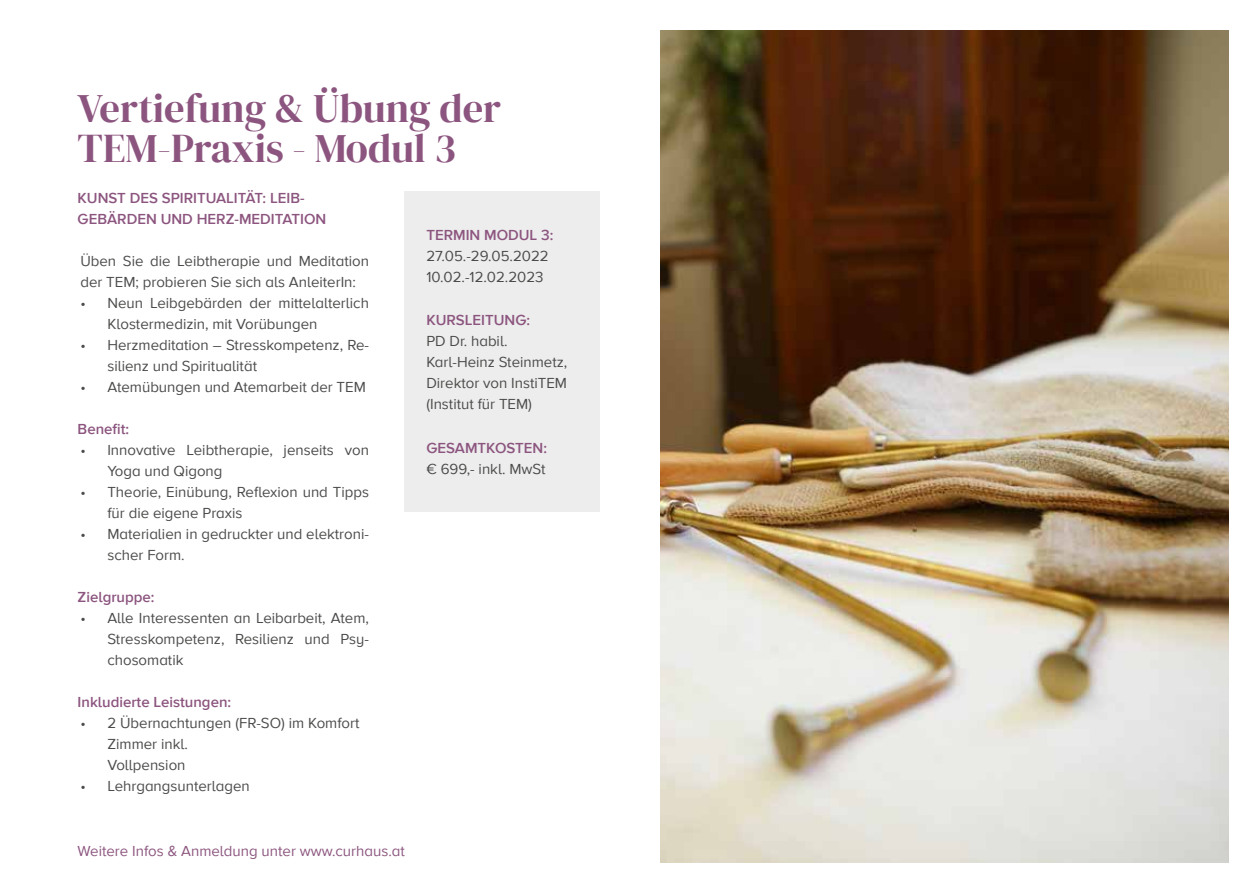
<style>
.page{position:relative;width:1259px;height:893px;background:#fff}
.page>*{position:absolute;margin:0;border:0;box-sizing:border-box;transform-origin:0 0}
.t1{font:40.5px/40.5px "DM Serif Display";color:#8c557f}
.t2{font:15px/21px "Proxima Nova A";color:#4a4a49}
.t3{font:600 15px/21px "Proxima Nova A";color:#8c557f}
.t4{font:15px "Proxima Nova A";color:#8c557f}
</style>
<div class="page">
<div style="left:404px;top:191px;width:196px;height:321px;background:#ededed"></div>
<img style="left:660px;top:31px;width:568px;height:831px">
<h1 class="t1" style="left:78px;top:88px;width:425px">Vertiefung &amp; Übung der<br>TEM-Praxis - Modul 3</h1>
<p class="t3" style="left:78px;top:187px;width:250px">KUNST DES SPIRITUALITÄT: LEIB-<br>GEBÄRDEN UND HERZ-MEDITATION</p>
<p class="t2" style="left:80px;top:250px;width:290px">Üben Sie die Leibtherapie und Meditation der TEM; probieren Sie sich als AnleiterIn:</p>
<p class="t2" style="left:107px;top:292px;width:263px;text-indent:-27px">• Neun Leibgebärden der mittelalterlich<br>Klostermedizin, mit Vorübungen</p>
<p class="t2" style="left:107px;top:334px;width:263px;text-indent:-27px">• Herzmeditation – Stresskompetenz, Re&shy;silienz und Spiritualität</p>
<p class="t2" style="left:80px;top:376px;width:287px">• Atemübungen und Atemarbeit der TEM</p>
<p class="t3" style="left:78px;top:418px;width:53px">Benefit:</p>
<p class="t2" style="left:107px;top:439px;width:263px;text-indent:-27px">• Innovative Leibtherapie, jenseits von<br>Yoga und Qigong</p>
<p class="t2" style="left:107px;top:481px;width:263px;text-indent:-27px">• Theorie, Einübung, Reflexion und Tipps für die eigene Praxis</p>
<p class="t2" style="left:107px;top:523px;width:263px;text-indent:-27px">• Materialien in gedruckter und elektroni&shy;scher Form.</p>
<p class="t3" style="left:78px;top:586px;width:78px">Zielgruppe:</p>
<p class="t2" style="left:107px;top:607px;width:263px;text-align:justify;text-indent:-27px">• Alle Interessenten an Leibarbeit, Atem, Stresskompetenz, Resilienz und Psy&shy;chosomatik</p>
<p class="t3" style="left:78px;top:691px;width:155px">Inkludierte Leistungen:</p>
<p class="t2" style="left:107px;top:712px;width:254px;text-indent:-27px">• 2 Übernachtungen (FR-SO) im Komfort<br>Zimmer inkl.<br>Vollpension</p>
<p class="t2" style="left:80px;top:775px;width:171px">• Lehrgangsunterlagen</p>
<p class="t3" style="left:426px;top:224px;width:129px">TERMIN MODUL 3:</p>
<p class="t2" style="left:426px;top:244px;width:124px">27.05.-29.05.2022<br>10.02.-12.02.2023</p>
<p class="t3" style="left:426px;top:309px;width:105px">KURSLEITUNG:</p>
<p class="t2" style="left:426px;top:330px;width:142px">PD Dr. habil.<br>Karl-Heinz Steinmetz,<br>Direktor von InstiTEM (Institut für TEM)</p>
<p class="t3" style="left:426px;top:437px;width:122px">GESAMTKOSTEN:</p>
<p class="t2" style="left:426px;top:457px;width:121px">€ 699,- inkl. MwSt</p>
<p class="t4" style="left:78px;top:840px;width:329px">Weitere Infos &amp; Anmeldung unter www.curhaus.at</p>
</div>
